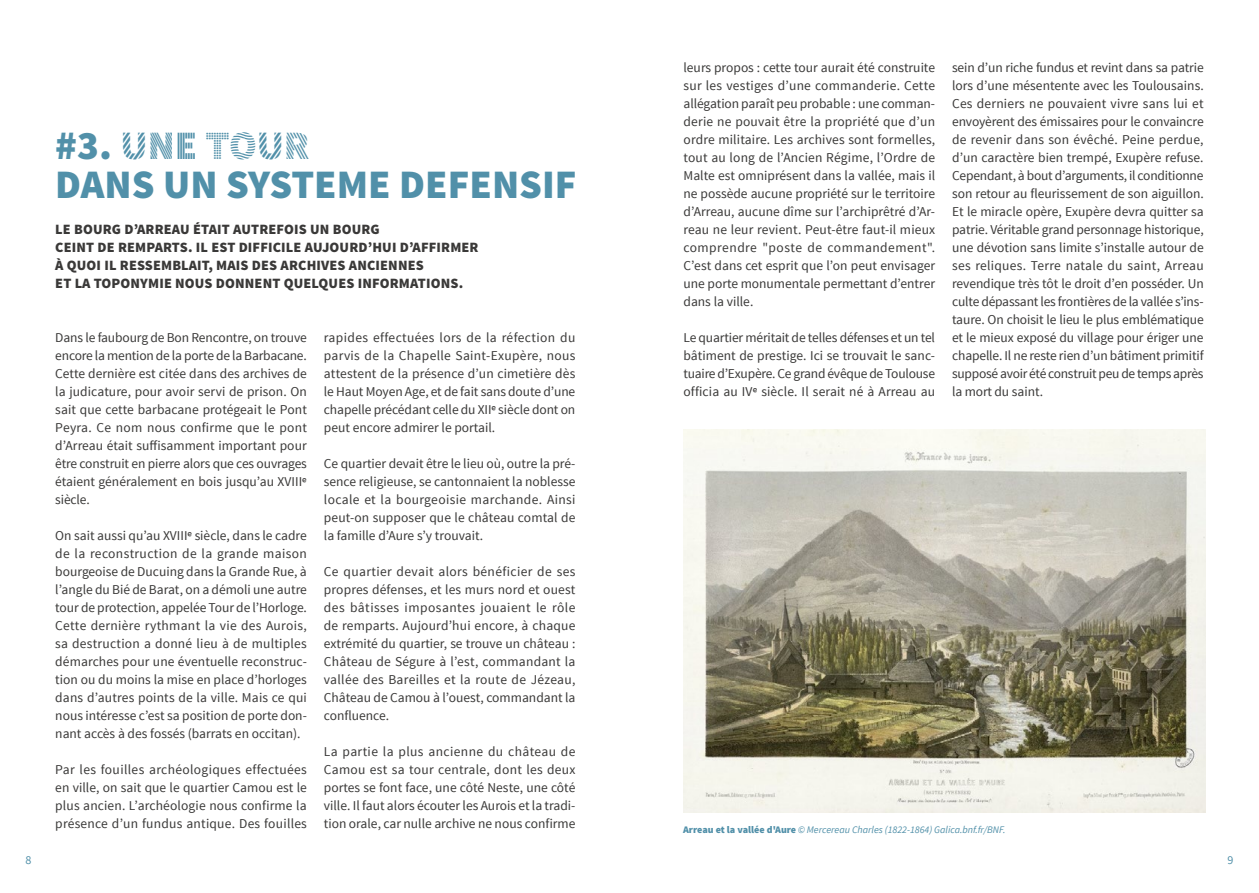
<style>
.page{position:relative;width:1259px;height:893px;background:#fff}
.page>*{position:absolute;margin:0;border:0;box-sizing:border-box;transform-origin:0 0}
.t1{font:900 40.5px "Source Sans Pro";color:#5190a9}
.t2{font:40.5px "Source Sans Pro DISPLAY";color:#5190a9}
.t3{font:900 14.25px/18px "Source Sans Pro";letter-spacing:.01em;color:#3a3938}
.t4{font:13.5px/18px "Source Sans Pro";color:#3a3938;text-align:justify}
.t5{font:12px "Source Sans Pro";color:#5190a9}
.t6{font:italic 10.05px "Source Sans Pro";color:#5190a9}
.s1{font-family:"Source Sans Pro";font-weight:900}
.s2{font-weight:900;font-style:normal}
</style>
<div class="page">
<img style="left:683px;top:429px;width:522px;height:384px">
<h1 class="t2" style="left:55px;top:125px;width:256px"><span class="s1">#3.</span> UNE TOUR</h1>
<h1 class="t1" style="left:55px;top:158px;width:523px">DANS UN SYSTEME DEFENSIF</h1>
<p class="t3" style="left:55px;top:221px;width:425px">LE BOURG D’ARREAU ÉTAIT AUTREFOIS UN BOURG<br>CEINT DE REMPARTS. IL EST DIFFICILE AUJOURD’HUI D’AFFIRMER À QUOI IL RESSEMBLAIT, MAIS DES ARCHIVES ANCIENNES<br>ET LA TOPONYMIE NOUS DONNENT QUELQUES INFORMATIONS.</p>
<p class="t4" style="left:55px;top:329px;width:253px">Dans le faubourg de Bon Rencontre, on trouve encore la mention de la porte de la Barbacane.<br>Cette dernière est citée dans des archives de la judicature, pour avoir servi de prison. On sait que cette barbacane protégeait le Pont Peyra. Ce nom nous confirme que le pont d’Arreau était suffisamment important pour être construit en pierre alors que ces ouvrages étaient généralement en bois jusqu’au XVIIIᵉ siècle.</p>
<p class="t4" style="left:55px;top:527px;width:253px">On sait aussi qu’au XVIIIᵉ siècle, dans le cadre de la reconstruction de la grande maison bourgeoise de Ducuing dans la Grande Rue, à l’angle du Bié de Barat, on a démoli une autre tour de protection, appelée Tour de l’Horloge.<br>Cette dernière rythmant la vie des Aurois, sa destruction a donné lieu à de multiples démarches pour une éventuelle reconstruc&shy;tion ou du moins la mise en place d’horloges dans d’autres points de la ville. Mais ce qui nous intéresse c’est sa position de porte don&shy;nant accès à des fossés (barrats en occitan).</p>
<p class="t4" style="left:55px;top:761px;width:253px">Par les fouilles archéologiques effectuées en ville, on sait que le quartier Camou est le plus ancien. L’archéologie nous confirme la présence d’un fundus antique. Des fouilles</p>
<p class="t4" style="left:324px;top:329px;width:253px">rapides effectuées lors de la réfection du parvis de la Chapelle Saint-Exupère, nous attestent de la présence d’un cimetière dès le Haut Moyen Age, et de fait sans doute d’une chapelle précédant celle du XIIᵉ siècle dont on peut encore admirer le portail.</p>
<p class="t4" style="left:324px;top:455px;width:253px">Ce quartier devait être le lieu où, outre la pré&shy;sence religieuse, se cantonnaient la noblesse locale et la bourgeoisie marchande. Ainsi peut-on supposer que le château comtal de la famille d’Aure s’y trouvait.</p>
<p class="t4" style="left:324px;top:563px;width:253px">Ce quartier devait alors bénéficier de ses propres défenses, et les murs nord et ouest des bâtisses imposantes jouaient le rôle de remparts. Aujourd’hui encore, à chaque extrémité du quartier, se trouve un château :<br>Château de Ségure à l’est, commandant la vallée des Bareilles et la route de Jézeau, Château de Camou à l’ouest, commandant la confluence.</p>
<p class="t4" style="left:324px;top:743px;width:253px">La partie la plus ancienne du château de Camou est sa tour centrale, dont les deux portes se font face, une côté Neste, une côté ville. Il faut alors écouter les Aurois et la tradi&shy;tion orale, car nulle archive ne nous confirme</p>
<p class="t4" style="left:683px;top:59px;width:253px">leurs propos : cette tour aurait été construite sur les vestiges d’une commanderie. Cette allégation paraît peu probable : une comman&shy;derie ne pouvait être la propriété que d’un ordre militaire. Les archives sont formelles, tout au long de l’Ancien Régime, l’Ordre de Malte est omniprésent dans la vallée, mais il ne possède aucune propriété sur le territoire d’Arreau, aucune dîme sur l’archiprêtré d’Ar&shy;reau ne leur revient. Peut-être faut-il mieux comprendre "poste de commandement".<br>C’est dans cet esprit que l’on peut envisager une porte monumentale permettant d’entrer dans la ville.</p>
<p class="t4" style="left:683px;top:329px;width:253px">Le quartier méritait de telles défenses et un tel bâtiment de prestige. Ici se trouvait le sanc&shy;tuaire d’Exupère. Ce grand évêque de Toulouse officia au IVᵉ siècle. Il serait né à Arreau au</p>
<p class="t4" style="left:952px;top:59px;width:253px">sein d’un riche fundus et revint dans sa patrie lors d’une mésentente avec les Toulousains.<br>Ces derniers ne pouvaient vivre sans lui et envoyèrent des émissaires pour le convaincre de revenir dans son évêché. Peine perdue, d’un caractère bien trempé, Exupère refuse.<br>Cependant, à bout d’arguments, il conditionne son retour au fleurissement de son aiguillon.<br>Et le miracle opère, Exupère devra quitter sa patrie. Véritable grand personnage historique, une dévotion sans limite s’installe autour de ses reliques. Terre natale du saint, Arreau revendique très tôt le droit d’en posséder. Un culte dépassant les frontières de la vallée s’ins&shy;taure. On choisit le lieu le plus emblématique et le mieux exposé du village pour ériger une chapelle. Il ne reste rien d’un bâtiment primitif supposé avoir été construit peu de temps après la mort du saint.</p>
<p class="t6" style="left:683px;top:823px;width:324px"><span class="s2">Arreau et la vallée d'Aure</span> © Mercereau Charles (1822-1864) Galica.bnf.fr/BNF.</p>
<p class="t5" style="left:26px;top:853px;width:7px">8</p>
<p class="t5" style="left:1227px;top:853px;width:7px">9</p>
</div>
